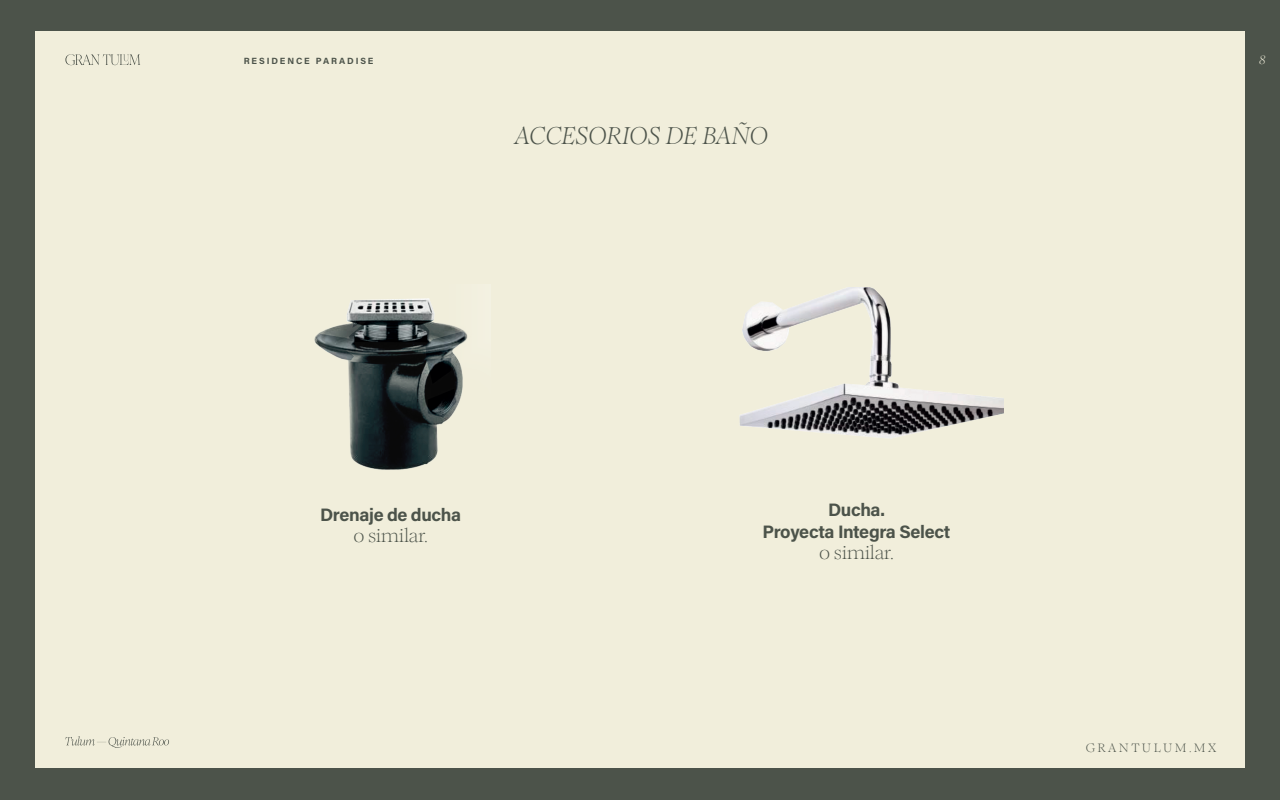
<style>
.page{position:relative;width:1280px;height:800px;background:#4c534a}
.page>*{position:absolute;margin:0;border:0;box-sizing:border-box;transform-origin:0 0}
.t1{font:italic 24px "Romie Trial";color:#4c534a}
.t2{font:18px/21.6px "Acumin Variable Concept";letter-spacing:-.02em;color:#4c534a;text-align:center}
.t3{font:18px "Romie Trial";letter-spacing:-.02em;color:#4c534a}
.t4{font:12px "Romie Trial";letter-spacing:.2em;color:#4c534a}
.t5{font:italic 12px "Romie Trial";color:#f1eedb}
.t6{font:9px "Acumin Variable Concept";letter-spacing:.21em;color:#4c534a}
</style>
<div class="page">
<div style="left:35px;top:32px;width:1210px;height:736px;background:#f1eedb"></div>
<svg style="left:65px;top:54px;width:75px;height:11px"></svg>
<svg style="left:65px;top:736px;width:104px;height:12px"></svg>
<img style="left:314px;top:298px;width:154px;height:172px">
<img style="left:739px;top:288px;width:265px;height:151px">
<p class="t6" style="left:244px;top:55px;width:131px">RESIDENCE PARADISE</p>
<h1 class="t1" style="left:515px;top:115px;width:255px">ACCESORIOS DE BAÑO</h1>
<p class="t5" style="left:1259px;top:50px;width:8px">8</p>
<p class="t2" style="left:320px;top:503px;width:142px">Drenaje de ducha</p>
<p class="t3" style="left:353px;top:520px;width:76px">o similar.</p>
<p class="t2" style="left:763px;top:498px;width:189px">Ducha.<br>Proyecta Integra Select</p>
<p class="t3" style="left:819px;top:537px;width:76px">o similar.</p>
<p class="t4" style="left:1086px;top:737px;width:132px">GRANTULUM.MX</p>
</div>
